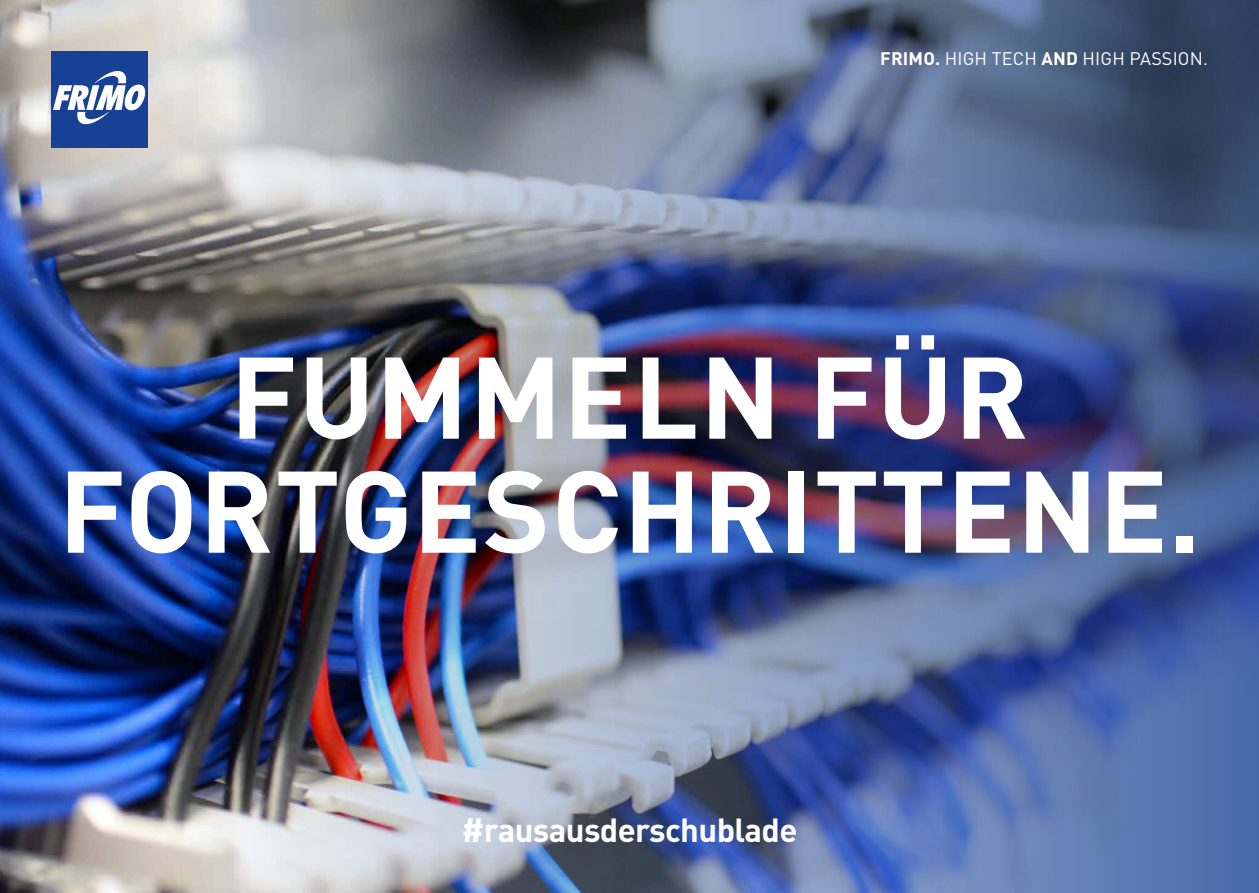
<style>
.page{position:relative;width:1259px;height:893px;background:#fff}
.page>*{position:absolute;margin:0;border:0;box-sizing:border-box;transform-origin:0 0}
.t1{font:700 114px/114px "DIN Pro";letter-spacing:.01em;color:#fff;text-align:center}
.t2{font:700 33px "DIN Pro";letter-spacing:-.02em;color:#fff}
.t3{font:18px "DIN Pro";letter-spacing:.01em;color:#fff}
.s1{font-weight:700}
</style>
<div class="page">
<img style="left:0;top:0;width:166px;height:893px">
<img style="left:166px;top:0;width:1093px;height:893px">
<div style="left:51px;top:51px;width:96px;height:96px;background:#164194"></div>
<svg style="left:53px;top:71px;width:93px;height:54px"></svg>
<p class="t3" style="left:880px;top:46px;width:329px"><span class="s1">FRIMO.</span> HIGH TECH <span class="s1">AND</span> HIGH PASSION.</p>
<h1 class="t1" style="left:59px;top:336px;width:1144px">FUMMELN FÜR<br>FORTGESCHRITTENE.</h1>
<h2 class="t2" style="left:461px;top:808px;width:337px">#rausausderschublade</h2>
</div>
